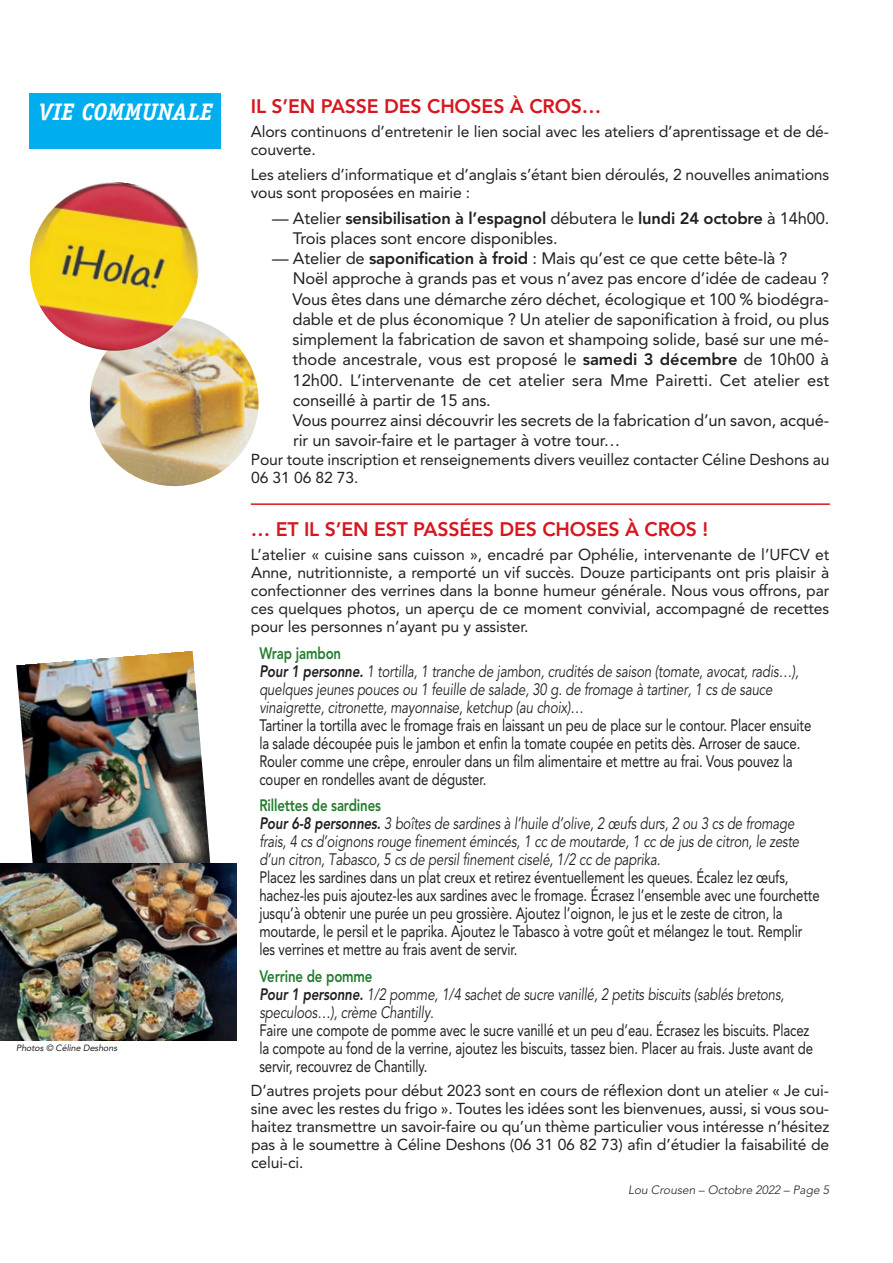
<style>
.page{position:relative;width:893px;height:1263px;background:#fff}
.page>*{position:absolute;margin:0;border:0;box-sizing:border-box;transform-origin:0 0}
.t1{font:italic 700 24px "Officina Serif";color:#fff}
.t2{font:800 19.5px "Avenir";letter-spacing:-.01em;color:#d7171f}
.t3{font:16.5px/18px "Avenir";letter-spacing:-.01em;color:#231f20;scale:.8 1}
.t4{font:16.5px/20.2px "Avenir";letter-spacing:-.01em;color:#231f20}
.t5{font:italic 16.5px/18px "Avenir";letter-spacing:-.01em;color:#231f20;scale:.8 1}
.t6{font:15.75px/18px "Avenir";letter-spacing:-.01em;color:#231f20}
.t7{font:italic 300 12px "Avenir";color:#231f20}
.t8{font:italic 9px "Avenir";letter-spacing:-.01em;color:#231f20}
.s1{font-weight:800}
.s2{font-weight:800;font-style:normal;color:#257c2e}
</style>
<div class="page">
<hr style="left:251px;top:503px;width:579px;height:2px;background:#d7171f">
<div style="left:30px;top:94px;width:191px;height:55px;background:#00aeef"></div>
<img style="left:89px;top:321px;width:170px;height:166px">
<img style="left:29px;top:182px;width:170px;height:169px">
<img style="left:16px;top:651px;width:196px;height:213px">
<img style="left:0;top:864px;width:236px;height:177px">
<h1 class="t1" style="left:38px;top:103px;width:176px">VIE COMMUNALE</h1>
<p class="t8" style="left:16px;top:1043px;width:103px">Photos © Céline Deshons</p>
<p class="t2" style="left:251px;top:91px;width:352px">IL S’EN PASSE DES CHOSES À CROS…</p>
<p class="t6" style="left:251px;top:122px;width:580px">Alors continuons d’entretenir le lien social avec les ateliers d’aprentissage et de dé&shy;couverte.</p>
<p class="t6" style="left:251px;top:165px;width:580px">Les ateliers d’informatique et d’anglais s’étant bien déroulés, 2 nouvelles animations vous sont proposées en mairie :</p>
<p class="t4" style="left:293px;top:207px;width:538px;text-indent:-21px">— Atelier <span class="s1">sensibilisation à l’espagnol</span> débutera le <span class="s1">lundi 24 octobre</span> à 14h00.<br>Trois places sont encore disponibles.</p>
<p class="t4" style="left:293px;top:248px;width:538px;text-indent:-20px">— Atelier de <span class="s1">saponification à froid</span> : Mais qu’est ce que cette bête-là ?<br>Noël approche à grands pas et vous n’avez pas encore d’idée de cadeau ?<br>Vous êtes dans une démarche zéro déchet, écologique et 100 % biodégra&shy;dable et de plus économique ? Un atelier de saponification à froid, ou plus simplement la fabrication de savon et shampoing solide, basé sur une mé&shy;thode ancestrale, vous est proposé le <span class="s1">samedi 3 décembre</span> de 10h00 à 12h00. L’intervenante de cet atelier sera Mme Pairetti. Cet atelier est conseillé à partir de 15 ans.<br>Vous pourrez ainsi découvrir les secrets de la fabrication d’un savon, acqué&shy;rir un savoir-faire et le partager à votre tour…</p>
<p class="t6" style="left:251px;top:450px;width:580px">Pour toute inscription et renseignements divers veuillez contacter Céline Deshons au<br>06 31 06 82 73.</p>
<p class="t2" style="left:251px;top:514px;width:459px">… ET IL S’EN EST PASSÉES DES CHOSES À CROS !</p>
<p class="t6" style="left:251px;top:545px;width:580px;text-align:justify">L’atelier « cuisine sans cuisson », encadré par Ophélie, intervenante de l’UFCV et Anne, nutritionniste, a remporté un vif succès. Douze participants ont pris plaisir à confectionner des verrines dans la bonne humeur générale. Nous vous offrons, par ces quelques photos, un aperçu de ce moment convivial, accompagné de recettes pour les personnes n’ayant pu y assister.</p>
<p class="t5" style="left:259px;top:645px;width:676px"><span class="s2">Wrap jambon<br></span><span class="s1">Pour 1 personne.</span> 1 tortilla, 1 tranche de jambon, crudités de saison (tomate, avocat, radis…), quelques jeunes pouces ou 1 feuille de salade, 30 g. de fromage à tartiner, 1 cs de sauce vinaigrette, citronette, mayonnaise, ketchup (au choix)…</p>
<p class="t3" style="left:259px;top:716px;width:692px">Tartiner la tortilla avec le fromage frais en laissant un peu de place sur le contour. Placer ensuite la salade découpée puis le jambon et enfin la tomate coupée en petits dès. Arroser de sauce.<br>Rouler comme une crêpe, enrouler dans un film alimentaire et mettre au frai. Vous pouvez la couper en rondelles avant de déguster.</p>
<p class="t5" style="left:259px;top:798px;width:676px"><span class="s2">Rillettes de sardines<br></span><span class="s1">Pour 6-8 personnes.</span> 3 boîtes de sardines à l’huile d’olive, 2 œufs durs, 2 ou 3 cs de fromage frais, 4 cs d’oignons rouge finement émincés, 1 cc de moutarde, 1 cc de jus de citron, le zeste d’un citron, Tabasco, 5 cs de persil finement ciselé, 1/2 cc de paprika.</p>
<p class="t3" style="left:259px;top:868px;width:702px">Placez les sardines dans un plat creux et retirez éventuellement les queues. Écalez lez œufs, hachez-les puis ajoutez-les aux sardines avec le fromage. Écrasez l’ensemble avec une fourchette jusqu’à obtenir une purée un peu grossière. Ajoutez l’oignon, le jus et le zeste de citron, la moutarde, le persil et le paprika. Ajoutez le Tabasco à votre goût et mélangez le tout. Remplir les verrines et mettre au frais avent de servir.</p>
<p class="t5" style="left:259px;top:968px;width:658px"><span class="s2">Verrine de pomme<br></span><span class="s1">Pour 1 personne.</span> 1/2 pomme, 1/4 sachet de sucre vanillé, 2 petits biscuits (sablés bretons, speculoos…), crème Chantilly.</p>
<p class="t3" style="left:259px;top:1021px;width:694px">Faire une compote de pomme avec le sucre vanillé et un peu d’eau. Écrasez les biscuits. Placez la compote au fond de la verrine, ajoutez les biscuits, tassez bien. Placer au frais. Juste avant de servir, recouvrez de Chantilly.</p>
<p class="t6" style="left:251px;top:1081px;width:580px;text-align:justify">D’autres projets pour début 2023 sont en cours de réflexion dont un atelier « Je cui&shy;sine avec les restes du frigo ». Toutes les idées sont les bienvenues, aussi, si vous sou&shy;haitez transmettre un savoir-faire ou qu’un thème particulier vous intéresse n’hésitez pas à le soumettre à Céline Deshons (06 31 06 82 73) afin d’étudier la faisabilité de celui-ci.</p>
<p class="t7" style="left:628px;top:1183px;width:203px">Lou Crousen – Octobre 2022 – Page 5</p>
</div>
